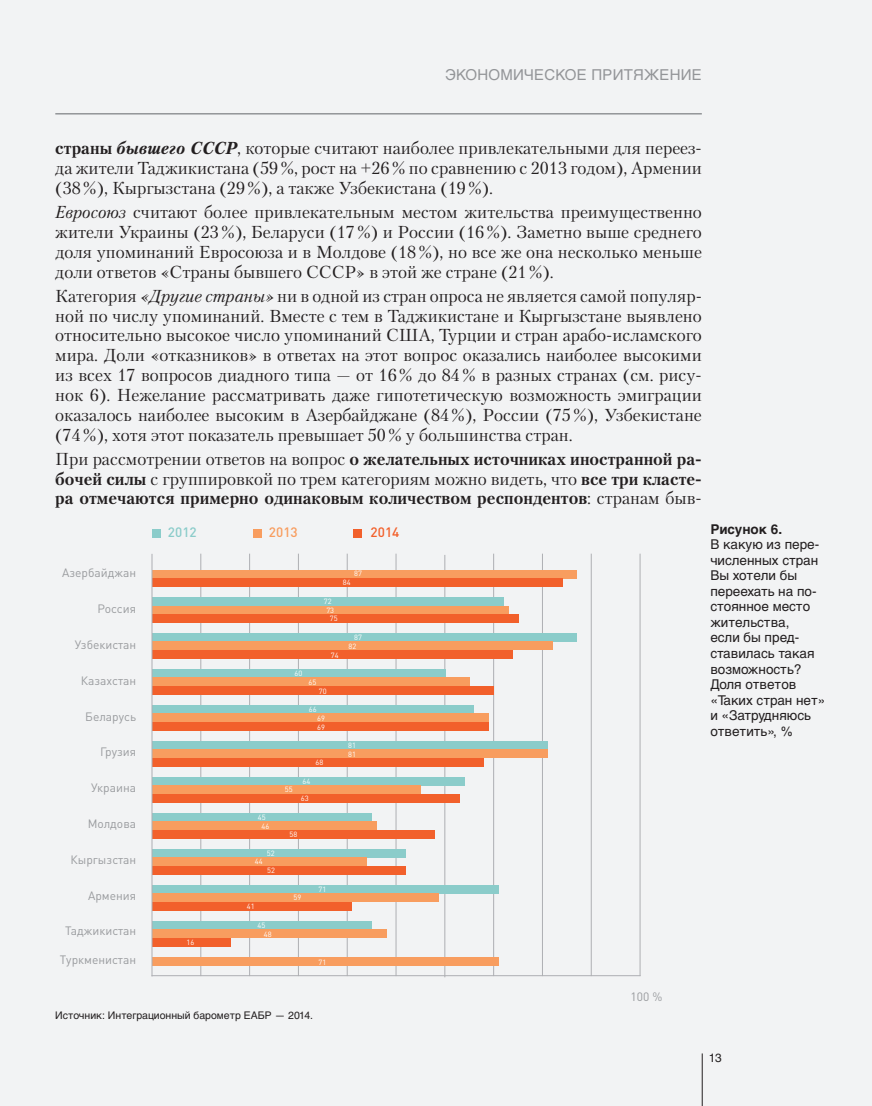
<style>
.page{position:relative;width:872px;height:1106px;background:#f2f3f4}
.page>*{position:absolute;margin:0;border:0;box-sizing:border-box;transform-origin:0 0}
.t1{font:17.25px/19.8px "Petersburg C";color:#231f20;text-align:justify}
.t2{font:700 17.25px/19.8px "Petersburg C";color:#231f20;text-align:justify}
.t3{font:15px "Helvetica C";color:#939598}
.t4{font:13.5px/15.5px "Helvetica C";color:#231f20}
.t5{font:700 13.5px "Helvetica C";color:#231f20}
.t6{font:500 13.5px "DIN Pro";color:#8bccca}
.t7{font:500 13.5px "DIN Pro";color:#f2602b}
.t8{font:500 13.5px "DIN Pro";color:#f89d5f}
.t9{font:12px "DIN Pro";color:#999b9e}
.t10{font:12px "Helvetica C";color:#231f20}
.t11{font:10.5px "Helvetica C";color:#231f20}
.t12{font:7.5px/9px "DIN Pro";color:#fff}
.s1{font-weight:700}
.s2{font-weight:700;font-style:italic}
.s3{font-style:italic}
.s4{font-weight:400}
</style>
<div class="page">
<hr style="left:702px;top:1053px;width:1px;height:53px;background:#231f20">
<hr style="left:55px;top:113px;width:647px;height:1px;background:#939598">
<hr style="left:200px;top:554px;width:1px;height:421px;background:#aeafb3">
<hr style="left:249px;top:554px;width:1px;height:421px;background:#aeafb3">
<hr style="left:298px;top:554px;width:1px;height:421px;background:#aeafb3">
<hr style="left:347px;top:554px;width:1px;height:421px;background:#aeafb3">
<hr style="left:396px;top:554px;width:1px;height:421px;background:#aeafb3">
<hr style="left:542px;top:554px;width:1px;height:421px;background:#aeafb3">
<hr style="left:591px;top:554px;width:1px;height:421px;background:#aeafb3">
<hr style="left:493px;top:554px;width:1px;height:421px;background:#aeafb3">
<hr style="left:444px;top:555px;width:1px;height:421px;background:#aeafb3">
<hr style="left:640px;top:554px;width:1px;height:421px;background:#aeafb3">
<hr style="left:152px;top:975px;width:488px;height:1px;background:#aeafb3">
<div style="left:152px;top:570px;width:425px;height:8px;background:#f89d5f"></div>
<div style="left:152px;top:578px;width:410px;height:9px;background:#f2602b"></div>
<div style="left:152px;top:597px;width:351px;height:8px;background:#8bccca"></div>
<div style="left:152px;top:605px;width:356px;height:9px;background:#f89d5f"></div>
<div style="left:152px;top:614px;width:366px;height:8px;background:#f2602b"></div>
<div style="left:152px;top:633px;width:425px;height:8px;background:#8bccca"></div>
<div style="left:152px;top:641px;width:400px;height:9px;background:#f89d5f"></div>
<div style="left:152px;top:650px;width:361px;height:8px;background:#f2602b"></div>
<div style="left:152px;top:669px;width:293px;height:8px;background:#8bccca"></div>
<div style="left:152px;top:677px;width:317px;height:9px;background:#f89d5f"></div>
<div style="left:152px;top:686px;width:341px;height:8px;background:#f2602b"></div>
<div style="left:152px;top:705px;width:321px;height:8px;background:#8bccca"></div>
<div style="left:152px;top:713px;width:336px;height:9px;background:#f89d5f"></div>
<div style="left:152px;top:722px;width:336px;height:8px;background:#f2602b"></div>
<div style="left:152px;top:741px;width:396px;height:8px;background:#8bccca"></div>
<div style="left:152px;top:749px;width:396px;height:9px;background:#f89d5f"></div>
<div style="left:152px;top:758px;width:331px;height:8px;background:#f2602b"></div>
<div style="left:152px;top:777px;width:312px;height:8px;background:#8bccca"></div>
<div style="left:152px;top:785px;width:268px;height:9px;background:#f89d5f"></div>
<div style="left:152px;top:794px;width:307px;height:8px;background:#f2602b"></div>
<div style="left:152px;top:813px;width:220px;height:8px;background:#8bccca"></div>
<div style="left:152px;top:821px;width:224px;height:9px;background:#f89d5f"></div>
<div style="left:152px;top:830px;width:282px;height:8px;background:#f2602b"></div>
<div style="left:152px;top:848px;width:253px;height:9px;background:#8bccca"></div>
<div style="left:152px;top:857px;width:215px;height:9px;background:#f89d5f"></div>
<div style="left:152px;top:866px;width:253px;height:8px;background:#f2602b"></div>
<div style="left:152px;top:884px;width:346px;height:9px;background:#8bccca"></div>
<div style="left:152px;top:893px;width:287px;height:8px;background:#f89d5f"></div>
<div style="left:152px;top:901px;width:200px;height:9px;background:#f2602b"></div>
<div style="left:152px;top:920px;width:219px;height:9px;background:#8bccca"></div>
<div style="left:152px;top:929px;width:234px;height:8px;background:#f89d5f"></div>
<div style="left:152px;top:937px;width:78px;height:9px;background:#f2602b"></div>
<div style="left:152px;top:957px;width:346px;height:9px;background:#f89d5f"></div>
<div style="left:152px;top:529px;width:8px;height:9px;background:#8bccca"></div>
<div style="left:353px;top:529px;width:9px;height:9px;background:#f2602b"></div>
<hr style="left:152px;top:554px;width:1px;height:421px;background:#aeafb3">
<div style="left:253px;top:529px;width:8px;height:9px;background:#f89d5f"></div>
<p class="t3" style="left:445px;top:66px;width:23px">Экономическоепритяжение</p>
<p class="t1" style="left:55px;top:138px;width:648px"><span class="s1">страны</span> <span class="s2">бывшего СССР</span>, которые считают наиболее привлекательными для переез&shy;да жители Таджикистана (59%, рост на +26% по сравнению с 2013 годом), Армении (38%), Кыргызстана (29%), а также Узбекистана (19%).</p>
<p class="t1" style="left:55px;top:202px;width:648px"><span class="s3">Евросоюз</span> считают более привлекательным местом жительства преимущественно жители Украины (23%), Беларуси (17%) и России (16%). Заметно выше среднего доля упоминаний Евросоюза и в Молдове (18%), но все же она несколько меньше доли ответов «Страны бывшего СССР» в этой же стране (21%).</p>
<p class="t1" style="left:55px;top:285px;width:648px">Категория <span class="s3">«Другие страны»</span> ни в одной из стран опроса не является самой популяр&shy;ной по числу упоминаний. Вместе с тем в Таджикистане и Кыргызстане выявлено относительно высокое число упоминаний США, Турции и стран арабо-исламского мира. Доли «отказников» в ответах на этот вопрос оказались наиболее высокими из всех 17 вопросов диадного типа — от 16% до 84% в разных странах (см. рису&shy;нок 6). Нежелание рассматривать даже гипотетическую возможность эмиграции оказалось наиболее высоким в Азербайджане (84%), России (75%), Узбекистане (74%), хотя этот показатель превышает 50% у большинства стран.</p>
<p class="t2" style="left:55px;top:448px;width:648px"><span class="s4">При рассмотрении ответов на вопрос</span> о желательных источниках иностранной ра&shy;бочей силы <span class="s4">с группировкой по трем категориям можно видеть, что</span> все три класте&shy;ра отмечаются примерно одинаковым количеством респондентов<span class="s4">: странам быв-</span></p>
<p class="t9" style="left:62px;top:565px;width:75px">Азербайджан</p>
<p class="t8" style="left:269px;top:523px;width:30px">2013</p>
<p class="t6" style="left:168px;top:523px;width:30px">2012</p>
<p class="t7" style="left:370px;top:523px;width:30px">2014</p>
<p class="t12" style="left:354px;top:569px;width:9px">87</p>
<p class="t12" style="left:343px;top:577px;width:9px">84</p>
<p class="t9" style="left:97px;top:600px;width:40px">Россия</p>
<p class="t9" style="left:75px;top:636px;width:63px">Узбекистан</p>
<p class="t12" style="left:324px;top:597px;width:12px;text-align:center">72<br>73</p>
<p class="t12" style="left:330px;top:613px;width:9px">75</p>
<p class="t12" style="left:331px;top:650px;width:9px">74</p>
<p class="t12" style="left:348px;top:632px;width:15px;text-indent:6px">87<br>82</p>
<p class="t9" style="left:81px;top:672px;width:57px">Казахстан</p>
<p class="t9" style="left:85px;top:708px;width:52px">Беларусь</p>
<p class="t9" style="left:100px;top:744px;width:37px">Грузия</p>
<p class="t12" style="left:294px;top:668px;width:9px">60</p>
<p class="t12" style="left:308px;top:677px;width:9px">65</p>
<p class="t12" style="left:319px;top:686px;width:9px">70</p>
<p class="t12" style="left:309px;top:704px;width:9px">66</p>
<p class="t12" style="left:317px;top:713px;width:9px">69<br>69</p>
<p class="t12" style="left:315px;top:757px;width:9px">68</p>
<p class="t12" style="left:348px;top:740px;width:9px">81<br>81</p>
<p class="t9" style="left:91px;top:779px;width:47px">Украина</p>
<p class="t12" style="left:285px;top:784px;width:9px">55</p>
<p class="t12" style="left:302px;top:776px;width:9px">64</p>
<p class="t12" style="left:301px;top:793px;width:9px">63</p>
<p class="t9" style="left:88px;top:815px;width:50px">Молдова</p>
<p class="t9" style="left:70px;top:851px;width:67px">Кыргызстан</p>
<p class="t12" style="left:258px;top:812px;width:13px;text-align:center">45<br>46</p>
<p class="t12" style="left:255px;top:856px;width:9px">44</p>
<p class="t12" style="left:267px;top:848px;width:9px">52</p>
<p class="t12" style="left:267px;top:865px;width:9px">52</p>
<p class="t12" style="left:289px;top:829px;width:9px">58</p>
<p class="t9" style="left:88px;top:887px;width:50px">Армения</p>
<p class="t12" style="left:247px;top:901px;width:9px">41</p>
<p class="t12" style="left:293px;top:892px;width:9px">59</p>
<p class="t12" style="left:318px;top:884px;width:9px">71</p>
<p class="t9" style="left:65px;top:922px;width:72px">Таджикистан</p>
<p class="t9" style="left:60px;top:951px;width:78px">Туркменистан</p>
<p class="t12" style="left:186px;top:937px;width:9px">16</p>
<p class="t12" style="left:264px;top:920px;width:9px;text-indent:-6px">45<br>48</p>
<p class="t12" style="left:318px;top:957px;width:9px">71</p>
<p class="t5" style="left:710px;top:521px;width:73px">Рисунок 6.</p>
<p class="t4" style="left:710px;top:537px;width:116px">В какую из пере‑ численных стран<br>Вы хотели бы переехать на по‑ стоянное место жительства,<br>если бы пред‑ ставилась такая возможность?<br>Доля ответов «Таких стран нет» и «Затрудняюсь ответить», %</p>
<p class="t11" style="left:55px;top:1009px;width:257px">Источник: Интеграционный барометр ЕАБР — 2014.</p>
<p class="t9" style="left:630px;top:988px;width:33px">100 %</p>
<p class="t10" style="left:709px;top:1051px;width:14px">13</p>
</div>
